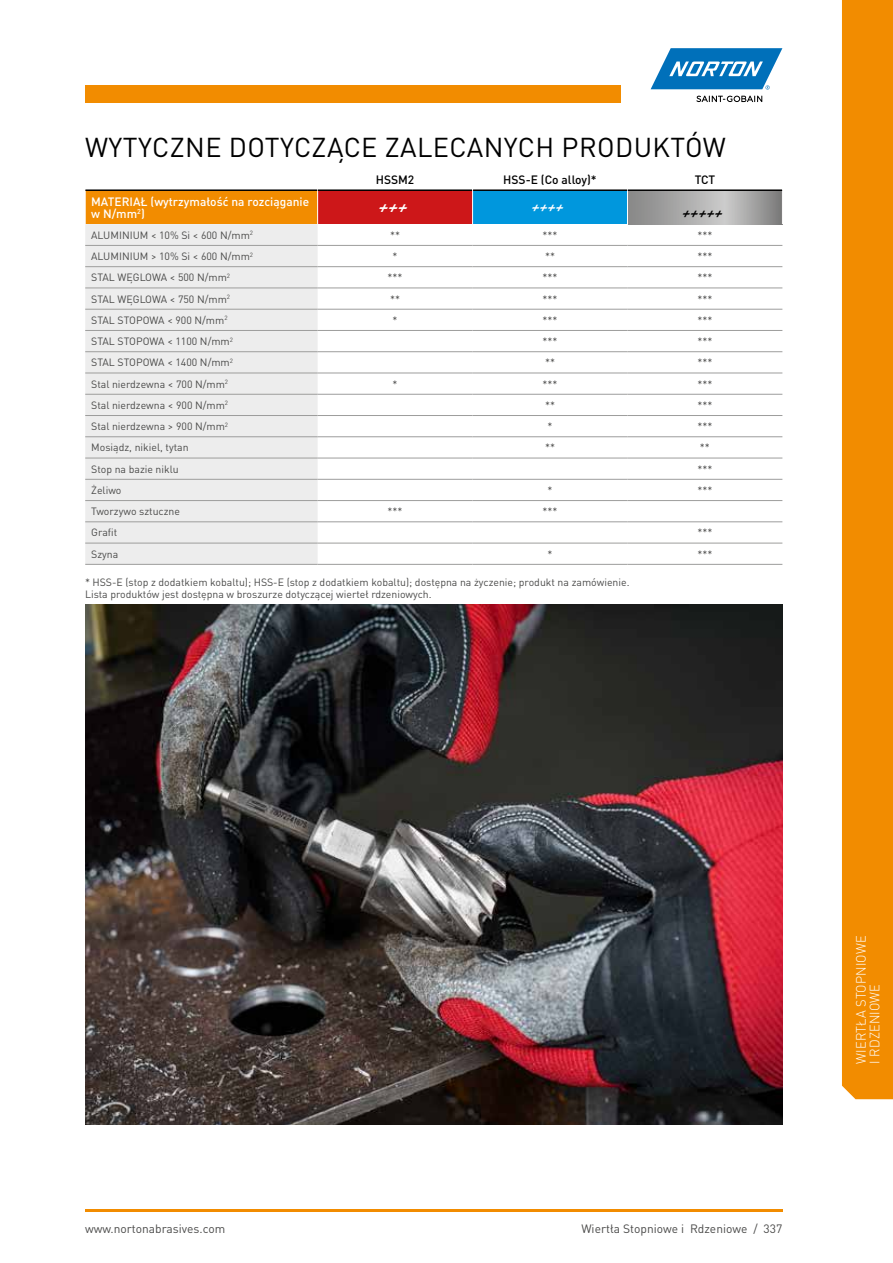
<style>
.page{position:relative;width:893px;height:1263px;background:#fff}
.page>*{position:absolute;margin:0;border:0;box-sizing:border-box;transform-origin:0 0}
.t1{font:27px "DIN Pro";letter-spacing:.015em;color:#000}
.t2{font:italic 500 18px "DIN Pro";color:#fff}
.t3{font:italic 500 15px "DIN Pro";color:#000}
.t4{font:italic 500 15px "DIN Pro";color:#fff}
.t5{font:300 13.5px/13.5px "DIN Pro";letter-spacing:.01em;color:#fff;scale:.95 1}
.t6{font:12px "DIN Pro";color:#4a4a49}
.t7{font:500 12px/12px "DIN Pro";color:#fff}
.t8{font:500 12px "DIN Pro";color:#000}
.t9{font:10.5px/12.6px "DIN Pro";color:#4a4a49}
</style>
<div class="page">
<hr style="left:85px;top:1209px;width:697px;height:3px;background:#f28c00">
<svg style="left:628px;top:191px;width:154px;height:33px;background:#a5a5a5"></svg>
<div style="left:85px;top:190px;width:233px;height:34px;background:#f28c00"></div>
<div style="left:318px;top:190px;width:155px;height:34px;background:#cd1719"></div>
<div style="left:473px;top:190px;width:154px;height:34px;background:#0097dd"></div>
<div style="left:85px;top:224px;width:233px;height:340px;background:#ededed"></div>
<hr style="left:317px;top:190px;width:1px;height:34px;background:#fff">
<hr style="left:85px;top:245px;width:233px;height:1px;background:#9d9d9c">
<hr style="left:318px;top:245px;width:155px;height:1px;background:#9d9d9c">
<hr style="left:473px;top:245px;width:154px;height:1px;background:#9d9d9c">
<hr style="left:627px;top:245px;width:155px;height:1px;background:#9d9d9c">
<hr style="left:85px;top:266px;width:233px;height:1px;background:#9d9d9c">
<hr style="left:318px;top:266px;width:155px;height:1px;background:#9d9d9c">
<hr style="left:473px;top:266px;width:154px;height:1px;background:#9d9d9c">
<hr style="left:627px;top:266px;width:155px;height:1px;background:#9d9d9c">
<hr style="left:85px;top:288px;width:233px;height:1px;background:#9d9d9c">
<hr style="left:318px;top:288px;width:155px;height:1px;background:#9d9d9c">
<hr style="left:473px;top:288px;width:154px;height:1px;background:#9d9d9c">
<hr style="left:627px;top:288px;width:155px;height:1px;background:#9d9d9c">
<hr style="left:85px;top:309px;width:233px;height:1px;background:#9d9d9c">
<hr style="left:318px;top:309px;width:155px;height:1px;background:#9d9d9c">
<hr style="left:473px;top:309px;width:154px;height:1px;background:#9d9d9c">
<hr style="left:627px;top:309px;width:155px;height:1px;background:#9d9d9c">
<hr style="left:85px;top:330px;width:233px;height:1px;background:#9d9d9c">
<hr style="left:318px;top:330px;width:155px;height:1px;background:#9d9d9c">
<hr style="left:473px;top:330px;width:154px;height:1px;background:#9d9d9c">
<hr style="left:627px;top:330px;width:155px;height:1px;background:#9d9d9c">
<hr style="left:85px;top:351px;width:233px;height:1px;background:#9d9d9c">
<hr style="left:318px;top:351px;width:155px;height:1px;background:#9d9d9c">
<hr style="left:473px;top:351px;width:154px;height:1px;background:#9d9d9c">
<hr style="left:627px;top:351px;width:155px;height:1px;background:#9d9d9c">
<hr style="left:85px;top:373px;width:233px;height:1px;background:#9d9d9c">
<hr style="left:318px;top:373px;width:155px;height:1px;background:#9d9d9c">
<hr style="left:473px;top:373px;width:154px;height:1px;background:#9d9d9c">
<hr style="left:627px;top:373px;width:155px;height:1px;background:#9d9d9c">
<hr style="left:85px;top:394px;width:233px;height:1px;background:#9d9d9c">
<hr style="left:318px;top:394px;width:155px;height:1px;background:#9d9d9c">
<hr style="left:473px;top:394px;width:154px;height:1px;background:#9d9d9c">
<hr style="left:627px;top:394px;width:155px;height:1px;background:#9d9d9c">
<hr style="left:85px;top:415px;width:233px;height:1px;background:#9d9d9c">
<hr style="left:318px;top:415px;width:155px;height:1px;background:#9d9d9c">
<hr style="left:473px;top:415px;width:154px;height:1px;background:#9d9d9c">
<hr style="left:627px;top:415px;width:155px;height:1px;background:#9d9d9c">
<hr style="left:85px;top:436px;width:233px;height:1px;background:#9d9d9c">
<hr style="left:318px;top:436px;width:155px;height:1px;background:#9d9d9c">
<hr style="left:473px;top:436px;width:154px;height:1px;background:#9d9d9c">
<hr style="left:627px;top:436px;width:155px;height:1px;background:#9d9d9c">
<hr style="left:85px;top:458px;width:233px;height:1px;background:#9d9d9c">
<hr style="left:318px;top:458px;width:155px;height:1px;background:#9d9d9c">
<hr style="left:473px;top:458px;width:154px;height:1px;background:#9d9d9c">
<hr style="left:627px;top:458px;width:155px;height:1px;background:#9d9d9c">
<hr style="left:85px;top:479px;width:233px;height:1px;background:#9d9d9c">
<hr style="left:318px;top:479px;width:155px;height:1px;background:#9d9d9c">
<hr style="left:473px;top:479px;width:154px;height:1px;background:#9d9d9c">
<hr style="left:627px;top:479px;width:155px;height:1px;background:#9d9d9c">
<hr style="left:85px;top:500px;width:233px;height:1px;background:#9d9d9c">
<hr style="left:318px;top:500px;width:155px;height:1px;background:#9d9d9c">
<hr style="left:473px;top:500px;width:154px;height:1px;background:#9d9d9c">
<hr style="left:627px;top:500px;width:155px;height:1px;background:#9d9d9c">
<hr style="left:85px;top:522px;width:233px;height:1px;background:#9d9d9c">
<hr style="left:318px;top:522px;width:155px;height:1px;background:#9d9d9c">
<hr style="left:473px;top:522px;width:154px;height:1px;background:#9d9d9c">
<hr style="left:627px;top:522px;width:155px;height:1px;background:#9d9d9c">
<hr style="left:85px;top:543px;width:233px;height:1px;background:#9d9d9c">
<hr style="left:318px;top:543px;width:155px;height:1px;background:#9d9d9c">
<hr style="left:473px;top:543px;width:154px;height:1px;background:#9d9d9c">
<hr style="left:627px;top:543px;width:155px;height:1px;background:#9d9d9c">
<hr style="left:85px;top:564px;width:233px;height:1px;background:#9d9d9c">
<hr style="left:318px;top:564px;width:155px;height:1px;background:#9d9d9c">
<hr style="left:473px;top:564px;width:154px;height:1px;background:#9d9d9c">
<hr style="left:627px;top:564px;width:155px;height:1px;background:#9d9d9c">
<hr style="left:85px;top:190px;width:1px;height:34px;background:#fff">
<hr style="left:85px;top:189px;width:232px;height:2px;background:#000">
<hr style="left:628px;top:189px;width:154px;height:2px;background:#000">
<hr style="left:318px;top:189px;width:154px;height:2px;background:#000">
<hr style="left:473px;top:189px;width:154px;height:2px;background:#000">
<hr style="left:472px;top:190px;width:1px;height:34px;background:#fff">
<img style="left:85px;top:605px;width:697px;height:519px">
<div style="left:85px;top:85px;width:536px;height:17px;background:#f28c00"></div>
<svg style="left:696px;top:96px;width:66px;height:6px"></svg>
<svg style="left:651px;top:48px;width:131px;height:42px"></svg>
<div style="left:842px;top:0;width:51px;height:1099px;background:#f28c00"></div>
<h1 class="t1" style="left:85px;top:129px;width:642px">WYTYCZNE DOTYCZĄCE ZALECANYCH PRODUKTÓW</h1>
<p class="t8" style="left:376px;top:171px;width:40px">HSSM2</p>
<p class="t8" style="left:503px;top:171px;width:95px">HSS-E (Co alloy)*</p>
<p class="t8" style="left:695px;top:171px;width:22px">TCT</p>
<p class="t7" style="left:91px;top:195px;width:219px">MATERIAŁ (wytrzymałość na rozciąganie w N/mm<sup>2</sup>)</p>
<h2 class="t2" style="left:376px;top:195px;width:42px">+++</h2>
<h3 class="t4" style="left:530px;top:197px;width:43px">++++</h3>
<h3 class="t3" style="left:681px;top:202px;width:51px">+++++</h3>
<p class="t9" style="left:91px;top:228px;width:163px">ALUMINIUM &lt; 10% Si &lt; 600 N/mm<sup>2</sup></p>
<p class="t9" style="left:390px;top:228px;width:11px">**</p>
<p class="t9" style="left:543px;top:228px;width:16px">***</p>
<p class="t9" style="left:697px;top:228px;width:16px">***</p>
<p class="t9" style="left:91px;top:250px;width:163px">ALUMINIUM &gt; 10% Si &lt; 600 N/mm<sup>2</sup></p>
<p class="t9" style="left:393px;top:250px;width:6px">*</p>
<p class="t9" style="left:545px;top:250px;width:11px">**</p>
<p class="t9" style="left:697px;top:250px;width:16px">***</p>
<p class="t9" style="left:91px;top:271px;width:140px">STAL WĘGLOWA &lt; 500 N/mm<sup>2</sup></p>
<p class="t9" style="left:388px;top:271px;width:16px">***</p>
<p class="t9" style="left:543px;top:271px;width:16px">***</p>
<p class="t9" style="left:697px;top:271px;width:16px">***</p>
<p class="t9" style="left:91px;top:292px;width:140px">STAL WĘGLOWA &lt; 750 N/mm<sup>2</sup></p>
<p class="t9" style="left:390px;top:292px;width:11px">**</p>
<p class="t9" style="left:543px;top:292px;width:16px">***</p>
<p class="t9" style="left:697px;top:292px;width:16px">***</p>
<p class="t9" style="left:91px;top:313px;width:138px">STAL STOPOWA &lt; 900 N/mm<sup>2</sup></p>
<p class="t9" style="left:393px;top:313px;width:6px">*</p>
<p class="t9" style="left:543px;top:313px;width:16px">***</p>
<p class="t9" style="left:697px;top:313px;width:16px">***</p>
<p class="t9" style="left:91px;top:335px;width:143px">STAL STOPOWA &lt; 1100 N/mm<sup>2</sup></p>
<p class="t9" style="left:543px;top:335px;width:16px">***</p>
<p class="t9" style="left:697px;top:335px;width:16px">***</p>
<p class="t9" style="left:91px;top:356px;width:143px">STAL STOPOWA &lt; 1400 N/mm<sup>2</sup></p>
<p class="t9" style="left:545px;top:356px;width:11px">**</p>
<p class="t9" style="left:697px;top:356px;width:16px">***</p>
<p class="t9" style="left:91px;top:377px;width:138px">Stal nierdzewna &lt; 700 N/mm<sup>2</sup></p>
<p class="t9" style="left:393px;top:377px;width:6px">*</p>
<p class="t9" style="left:543px;top:377px;width:16px">***</p>
<p class="t9" style="left:697px;top:377px;width:16px">***</p>
<p class="t9" style="left:91px;top:398px;width:138px">Stal nierdzewna &lt; 900 N/mm<sup>2</sup></p>
<p class="t9" style="left:545px;top:398px;width:11px">**</p>
<p class="t9" style="left:697px;top:398px;width:16px">***</p>
<p class="t9" style="left:91px;top:420px;width:138px">Stal nierdzewna &gt; 900 N/mm<sup>2</sup></p>
<p class="t9" style="left:547px;top:420px;width:6px">*</p>
<p class="t9" style="left:697px;top:420px;width:16px">***</p>
<p class="t9" style="left:91px;top:441px;width:99px">Mosiądz, nikiel, tytan</p>
<p class="t9" style="left:545px;top:441px;width:11px">**</p>
<p class="t9" style="left:700px;top:441px;width:11px">**</p>
<p class="t9" style="left:91px;top:462px;width:89px">Stop na bazie niklu</p>
<p class="t9" style="left:697px;top:462px;width:16px">***</p>
<p class="t9" style="left:91px;top:483px;width:32px">Żeliwo</p>
<p class="t9" style="left:547px;top:483px;width:6px">*</p>
<p class="t9" style="left:697px;top:483px;width:16px">***</p>
<p class="t9" style="left:91px;top:505px;width:90px">Tworzywo sztuczne</p>
<p class="t9" style="left:388px;top:505px;width:16px">***</p>
<p class="t9" style="left:543px;top:505px;width:16px">***</p>
<p class="t9" style="left:91px;top:526px;width:28px">Grafit</p>
<p class="t9" style="left:697px;top:526px;width:16px">***</p>
<p class="t9" style="left:91px;top:547px;width:29px">Szyna</p>
<p class="t9" style="left:547px;top:547px;width:6px">*</p>
<p class="t9" style="left:697px;top:547px;width:16px">***</p>
<p class="t9" style="left:85px;top:575px;width:546px">* HSS-E (stop z dodatkiem kobaltu); HSS-E (stop z dodatkiem kobaltu); dostępna na życzenie; produkt na zamówienie.<br>Lista produktów jest dostępna w broszurze dotyczącej wierteł rdzeniowych.</p>
<p class="t6" style="left:85px;top:1220px;width:142px">www.nortonabrasives.com</p>
<p class="t6" style="left:581px;top:1220px;width:203px">Wiertła Stopniowe i Rdzeniowe / 337</p>
<p class="t5" style="left:854px;top:1063px;width:136px;rotate:-90deg">WIERTŁA STOPNIOWE<br>I RDZENIOWE</p>
</div>
